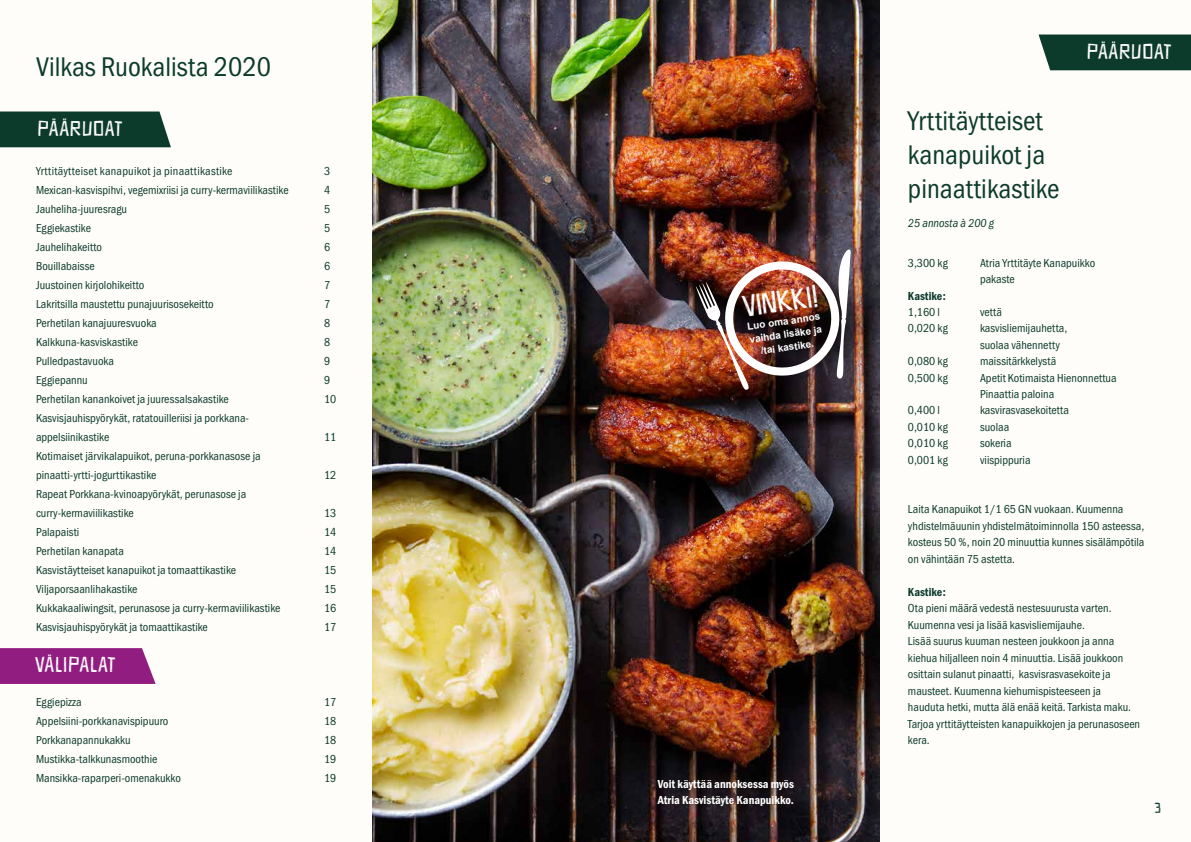
<style>
.page{position:relative;width:1191px;height:842px;background:#fff}
.page>*{position:absolute;margin:0;border:0;box-sizing:border-box;transform-origin:0 0}
.t1{font:31.2px "Sabotage";color:#fff}
.t2{font:28px/34px "Franklin Gothic URW Cond";color:#0c3b2c}
.t3{font:22px "Sabotage";letter-spacing:.06em;color:#fff}
.t4{font:15px "Sabotage";color:#0c3b2c}
.t5{font:12px/16.5px "Franklin Gothic URW Cond";color:#0c3b2c}
.t6{font:12px/16.4px "Franklin Gothic URW Con Dem";color:#fff}
.t7{font:12px "Franklin Gothic URW Cond";letter-spacing:.02em;color:#0c3b2c}
.t8{font:12px "Franklin Gothic URW Con Dem";color:#0c3b2c}
.t9{font:12px "Franklin Gothic URW Con Boo Ita";color:#0c3b2c}
.t10{font:700 9.9px/13px "Arial";color:#fff;text-align:center}
</style>
<div class="page">
<img style="left:372px;top:0;width:508px;height:842px">
<div style="left:0;top:0;width:371px;height:842px;background:#fffdfa"></div>
<div style="left:880px;top:0;width:311px;height:842px;background:#fffdfa"></div>
<div style="left:1038px;top:35px;width:153px;height:35px;background:#0c3b2c"></div>
<div style="left:0;top:111px;width:171px;height:36px;background:#0c3b2c"></div>
<svg style="left:0;top:648px;width:156px;height:36px;background:#972886"></svg>
<img style="left:696px;top:246px;width:155px;height:144px">
<h2 class="t2" style="left:36px;top:48px;width:236px">Vilkas Ruokalista 2020</h2>
<h3 class="t3" style="left:38px;top:118px;width:86px">PÄÄRUOAT</h3>
<p class="t7" style="left:36px;top:162px;width:198px">Yrttitäytteiset kanapuikot ja pinaattikastike</p>
<p class="t5" style="left:324px;top:161px;width:8px">3</p>
<p class="t5" style="left:36px;top:180px;width:254px">Mexican-kasvispihvi, vegemixriisi ja curry-kermaviilikastike</p>
<p class="t5" style="left:324px;top:180px;width:8px">4</p>
<p class="t5" style="left:36px;top:199px;width:92px">Jauheliha-juuresragu</p>
<p class="t5" style="left:324px;top:199px;width:8px">5</p>
<p class="t5" style="left:36px;top:218px;width:57px">Eggiekastike</p>
<p class="t5" style="left:324px;top:218px;width:8px">5</p>
<p class="t5" style="left:36px;top:237px;width:68px">Jauhelihakeitto</p>
<p class="t5" style="left:324px;top:237px;width:8px">6</p>
<p class="t5" style="left:36px;top:256px;width:60px">Bouillabaisse</p>
<p class="t5" style="left:324px;top:256px;width:8px">6</p>
<p class="t5" style="left:36px;top:275px;width:110px">Juustoinen kirjolohikeitto</p>
<p class="t5" style="left:324px;top:275px;width:8px">7</p>
<p class="t5" style="left:36px;top:294px;width:179px">Lakritsilla maustettu punajuurisosekeitto</p>
<p class="t5" style="left:324px;top:294px;width:8px">7</p>
<p class="t5" style="left:36px;top:313px;width:122px">Perhetilan kanajuuresvuoka</p>
<p class="t5" style="left:324px;top:313px;width:8px">8</p>
<p class="t5" style="left:36px;top:332px;width:103px">Kalkkuna-kasviskastike</p>
<p class="t5" style="left:324px;top:332px;width:8px">8</p>
<p class="t5" style="left:36px;top:351px;width:79px">Pulledpastavuoka</p>
<p class="t5" style="left:324px;top:351px;width:8px">9</p>
<p class="t5" style="left:36px;top:370px;width:53px">Eggiepannu</p>
<p class="t5" style="left:324px;top:370px;width:8px">9</p>
<p class="t5" style="left:36px;top:389px;width:194px">Perhetilan kanankoivet ja juuressalsakastike</p>
<p class="t5" style="left:324px;top:389px;width:14px">10</p>
<p class="t5" style="left:36px;top:407px;width:214px;line-height:19px">Kasvisjauhispyörykät, ratatouilleriisi ja porkkana&shy;appelsiinikastike</p>
<p class="t5" style="left:324px;top:427px;width:14px">11</p>
<p class="t5" style="left:36px;top:445px;width:226px;line-height:19px">Kotimaiset järvikalapuikot, peruna-porkkanasose ja pinaatti-yrtti-jogurttikastike</p>
<p class="t5" style="left:36px;top:483px;width:212px;line-height:19px">Rapeat Porkkana-kvinoapyörykät, perunasose ja curry-kermaviilikastike</p>
<p class="t5" style="left:324px;top:465px;width:14px">12</p>
<p class="t5" style="left:324px;top:503px;width:14px">13</p>
<p class="t5" style="left:36px;top:522px;width:45px">Palapaisti</p>
<p class="t5" style="left:324px;top:522px;width:14px">14</p>
<p class="t5" style="left:36px;top:541px;width:89px">Perhetilan kanapata</p>
<p class="t5" style="left:324px;top:541px;width:14px">14</p>
<p class="t5" style="left:36px;top:560px;width:202px">Kasvistäytteiset kanapuikot ja tomaattikastike</p>
<p class="t5" style="left:324px;top:560px;width:14px">15</p>
<p class="t5" style="left:36px;top:579px;width:103px">Viljaporsaanlihakastike</p>
<p class="t5" style="left:324px;top:579px;width:14px">15</p>
<p class="t5" style="left:36px;top:598px;width:246px">Kukkakaaliwingsit, perunasose ja curry-kermaviilikastike</p>
<p class="t5" style="left:324px;top:598px;width:14px">16</p>
<p class="t5" style="left:36px;top:617px;width:173px">Kasvisjauhispyörykät ja tomaattikastike</p>
<p class="t5" style="left:324px;top:617px;width:14px">17</p>
<h3 class="t3" style="left:35px;top:653px;width:82px">VÄLIPALAT</h3>
<p class="t5" style="left:36px;top:692px;width:47px">Eggiepizza</p>
<p class="t5" style="left:324px;top:692px;width:14px">17</p>
<p class="t5" style="left:36px;top:711px;width:134px">Appelsiini-porkkanavispipuuro</p>
<p class="t5" style="left:324px;top:711px;width:14px">18</p>
<p class="t5" style="left:36px;top:730px;width:96px">Porkkanapannukakku</p>
<p class="t5" style="left:324px;top:730px;width:14px">18</p>
<p class="t5" style="left:36px;top:749px;width:123px">Mustikka-talkkunasmoothie</p>
<p class="t5" style="left:324px;top:749px;width:14px">19</p>
<p class="t5" style="left:36px;top:768px;width:146px">Mansikka-raparperi-omenakukko</p>
<p class="t5" style="left:324px;top:768px;width:14px">19</p>
<h1 class="t1" style="left:741px;top:291px;width:76px;rotate:-8deg">VINKKI!</h1>
<p class="t10" style="left:746px;top:320px;width:75px;rotate:-8deg">Luo oma annos vaihda lisäke ja /tai kastike.</p>
<p class="t6" style="left:658px;top:775px;width:138px">Voit käyttää annoksessa myös<br>Atria Kasvistäyte Kanapuikko.</p>
<h3 class="t3" style="left:1087px;top:41px;width:86px">PÄÄRUOAT</h3>
<h2 class="t2" style="left:908px;top:102px;width:153px">Yrttitäytteiset kanapuikot ja pinaattikastike</h2>
<p class="t9" style="left:908px;top:216px;width:88px">25 annosta à 200 g</p>
<p class="t5" style="left:908px;top:254px;width:41px">3,300 kg</p>
<p class="t5" style="left:980px;top:254px;width:117px">Atria Yrttitäyte Kanapuikko pakaste</p>
<p class="t8" style="left:908px;top:288px;width:39px">Kastike:</p>
<p class="t5" style="left:908px;top:303px;width:34px">1,160 l</p>
<p class="t5" style="left:980px;top:303px;width:23px">vettä</p>
<p class="t5" style="left:908px;top:319px;width:41px">0,020 kg</p>
<p class="t5" style="left:980px;top:319px;width:89px">kasvisliemijauhetta, suolaa vähennetty</p>
<p class="t5" style="left:908px;top:352px;width:41px">0,080 kg</p>
<p class="t5" style="left:980px;top:352px;width:78px">maissitärkkelystä</p>
<p class="t5" style="left:908px;top:369px;width:41px">0,500 kg</p>
<p class="t5" style="left:980px;top:369px;width:138px">Apetit Kotimaista Hienonnettua<br>Pinaattia paloina</p>
<p class="t5" style="left:908px;top:401px;width:34px">0,400 l</p>
<p class="t5" style="left:980px;top:401px;width:91px">kasvirasvasekoitetta</p>
<p class="t5" style="left:908px;top:418px;width:41px">0,010 kg</p>
<p class="t5" style="left:980px;top:418px;width:31px">suolaa</p>
<p class="t5" style="left:908px;top:434px;width:41px">0,010 kg</p>
<p class="t5" style="left:980px;top:434px;width:33px">sokeria</p>
<p class="t5" style="left:908px;top:451px;width:41px">0,001 kg</p>
<p class="t5" style="left:980px;top:451px;width:52px">viispippuria</p>
<p class="t5" style="left:908px;top:500px;width:238px">Laita Kanapuikot 1/1 65 GN vuokaan. Kuumenna yhdistelmäuunin yhdistelmätoiminnolla 150 asteessa, kosteus 50 %, noin 20 minuuttia kunnes sisälämpötila on vähintään 75 astetta.</p>
<p class="t8" style="left:908px;top:583px;width:39px">Kastike:</p>
<p class="t5" style="left:908px;top:599px;width:234px">Ota pieni määrä vedestä nestesuurusta varten.<br>Kuumenna vesi ja lisää kasvisliemijauhe.<br>Lisää suurus kuuman nesteen joukkoon ja anna kiehua hiljalleen noin 4 minuuttia. Lisää joukkoon osittain sulanut pinaatti, kasvisrasvasekoite ja mausteet. Kuumenna kiehumispisteeseen ja hauduta hetki, mutta älä enää keitä. Tarkista maku.<br>Tarjoa yrttitäytteisten kanapuikkojen ja perunasoseen kera.</p>
<p class="t4" style="left:1155px;top:801px;width:7px">3</p>
</div>
